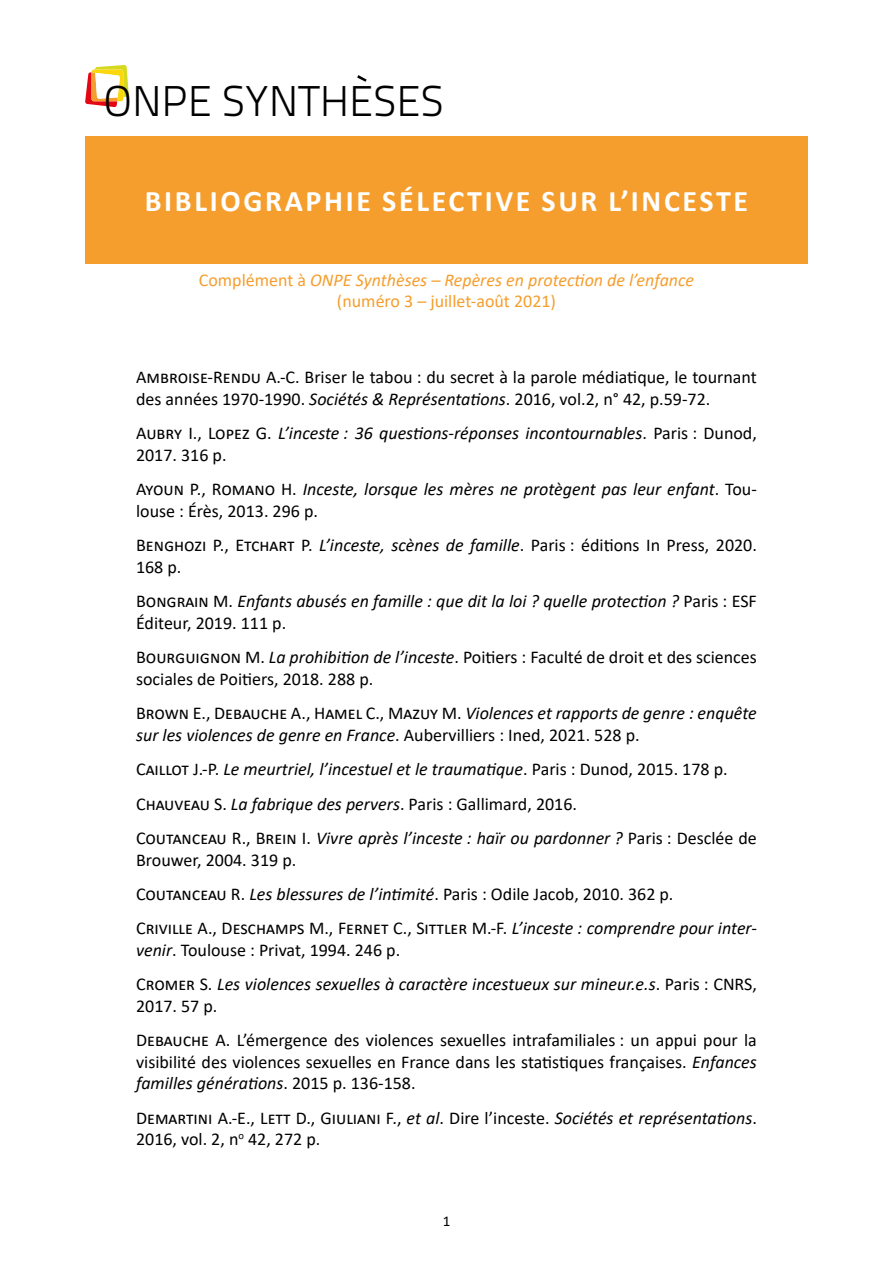
<style>
.page{position:relative;width:893px;height:1263px;background:#fff}
.page>*{position:absolute;margin:0;border:0;box-sizing:border-box;transform-origin:0 0}
.t1{font:43.05px "Titillium Text 14 L 250 wt";color:#000}
.t2{font:700 30px "Calibri";letter-spacing:.09em;color:#fff}
.t3{font:18px/21.6px "Calibri";color:#000}
.t4{font:italic 18px/21.6px "Calibri";color:#000}
.t5{font:italic 18px/21.6px "Calibri";color:#f59e2d;text-align:center}
.t6{font:15px "Calibri";color:#000}
.s1{font-style:normal}
.s2{font-style:italic}
</style>
<div class="page">
<div style="left:85px;top:136px;width:723px;height:128px;background:#f59e2d"></div>
<svg style="left:85px;top:65px;width:44px;height:42px"></svg>
<h1 class="t1" style="left:104px;top:75px;width:342px">ONPE SYNTHESES</h1>
<h2 class="t2" style="left:145px;top:180px;width:605px">BIBLIOGRAPHIE SÉLECTIVE SUR L’INCESTE</h2>
<p class="t5" style="left:199px;top:268px;width:497px"><span class="s1">Complément à</span> ONPE Synthèses – Repères en protection de l’enfance <span class="s1">(numéro 3 – juillet-août 2021)</span></p>
<p class="t3" style="left:136px;top:366px;width:622px">Ambroise-Rendu A.-C. Briser le tabou : du secret à la parole médiatique, le tournant des années 1970-1990. <span class="s2">Sociétés &amp; Représentations</span>. 2016, vol.2, n° 42, p.59-72.</p>
<p class="t4" style="left:136px;top:422px;width:622px"><span class="s1">Aubry I., Lopez G.</span> L’inceste : 36 questions-réponses incontournables<span class="s1">. Paris : Dunod,<br>2017. 316 p.</span></p>
<p class="t4" style="left:136px;top:478px;width:622px"><span class="s1">Ayoun P., Romano H.</span> Inceste, lorsque les mères ne protègent pas leur enfant<span class="s1">. Tou&shy;louse : Érès, 2013. 296 p.</span></p>
<p class="t3" style="left:136px;top:534px;width:622px">Benghozi P., Etchart P. <span class="s2">L’inceste, scènes de famille</span>. Paris : éditions In Press, 2020.<br>168 p.</p>
<p class="t4" style="left:136px;top:590px;width:622px"><span class="s1">Bongrain M.</span> Enfants abusés en famille : que dit la loi ? quelle protection ? <span class="s1">Paris : ESF<br>Éditeur, 2019. 111 p.</span></p>
<p class="t3" style="left:136px;top:646px;width:622px">Bourguignon M. <span class="s2">La prohibition de l’inceste</span>. Poitiers : Faculté de droit et des sciences sociales de Poitiers, 2018. 288 p.</p>
<p class="t3" style="left:136px;top:702px;width:622px">Brown E., Debauche A., Hamel C., Mazuy M. <span class="s2">Violences et rapports de genre : enquête sur les violences de genre en France</span>. Aubervilliers : Ined, 2021. 528 p.</p>
<p class="t3" style="left:136px;top:752px;width:622px;line-height:34.3px">Caillot J.-P. <span class="s2">Le meurtriel, l’incestuel et le traumatique</span>. Paris : Dunod, 2015. 178 p.<br>Chauveau S. <span class="s2">La fabrique des pervers</span>. Paris : Gallimard, 2016.<br>Coutanceau R., Brein I. <span class="s2">Vivre après l’inceste : haïr ou pardonner ?</span> Paris : Desclée de</p>
<p class="t3" style="left:136px;top:842px;width:622px;line-height:34.3px">Brouwer, 2004. 319 p.<br>Coutanceau R. <span class="s2">Les blessures de l’intimité</span>. Paris : Odile Jacob, 2010. 362 p.<br>Criville A., Deschamps M., Fernet C., Sittler M.-F. <span class="s2">L’inceste : comprendre pour inter-</span></p>
<p class="t4" style="left:136px;top:932px;width:622px;line-height:34.3px">venir<span class="s1">. Toulouse : Privat, 1994. 246 p.<br>Cromer S.</span> Les violences sexuelles à caractère incestueux sur mineur.e.s<span class="s1">. Paris : CNRS,</span></p>
<p class="t3" style="left:136px;top:988px;width:622px;line-height:34.3px">2017. 57 p.<br>Debauche A. L’émergence des violences sexuelles intrafamiliales : un appui pour la</p>
<p class="t3" style="left:136px;top:1051px;width:622px">visibilité des violences sexuelles en France dans les statistiques françaises. <span class="s2">Enfances familles générations</span>. 2015 p. 136-158.</p>
<p class="t3" style="left:136px;top:1106px;width:622px">Demartini A.-E., Lett D., Giuliani F., <span class="s2">et al</span>. Dire l’inceste. <span class="s2">Sociétés et représentations</span>.<br>2016, vol. 2, n<sup>o</sup> 42, 272 p.</p>
<p class="t6" style="left:443px;top:1211px;width:9px">1</p>
</div>
